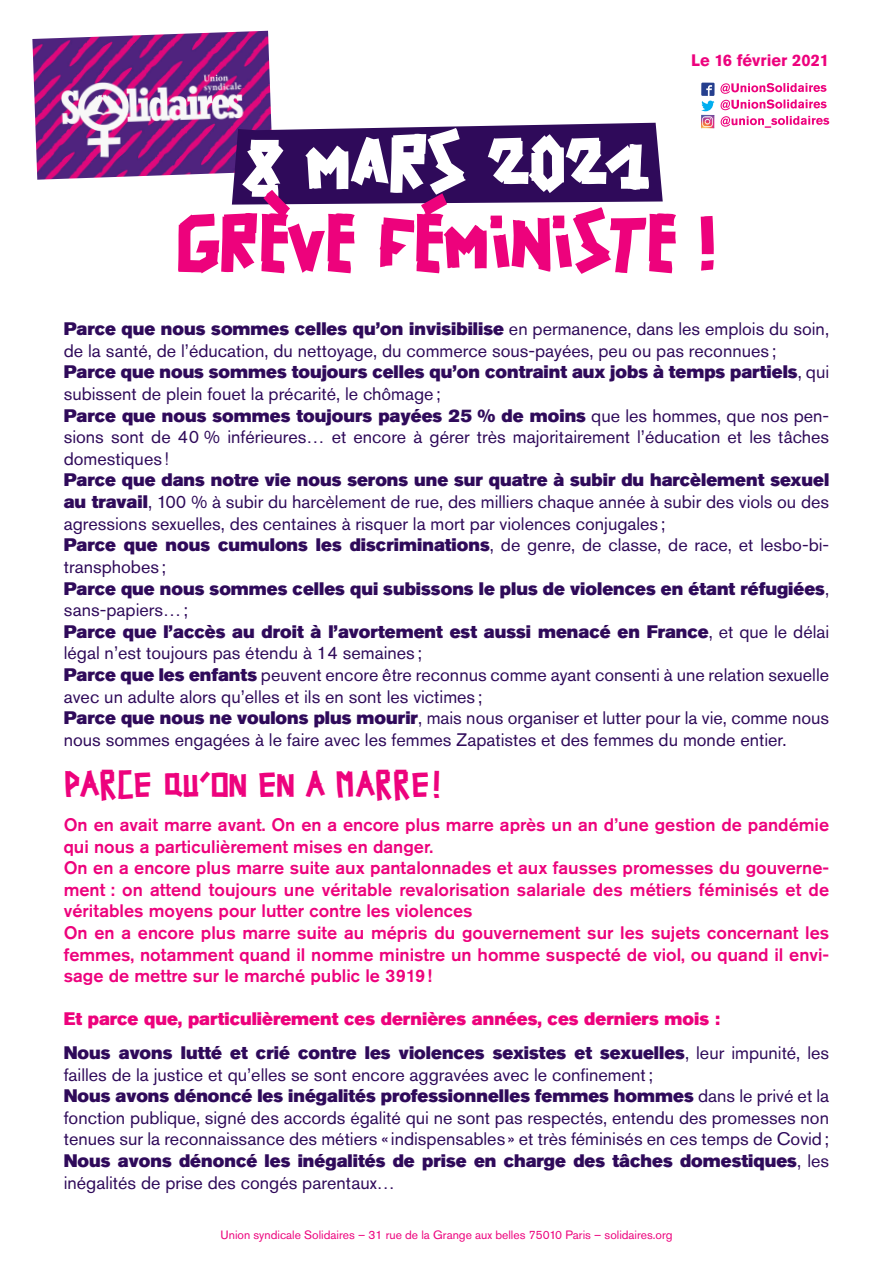
<style>
.page{position:relative;width:893px;height:1263px;background:#fff}
.page>*{position:absolute;margin:0;border:0;box-sizing:border-box;transform-origin:0 0}
.t1{font:66px "Solidaire Action";color:#ed027c}
.t2{font:66px "Solidaire Action";color:#fff}
.texte_normal{font:33px "Solidaire Manif";color:#ed027d}
.texte_normal-2{font:18px/21.6px "Akzidenz Grotesk Std";color:#2f0a5a}
.texte_normal-3{font:500 18px/21.6px "Akzidenz Grotesk Std";color:#ed027c;text-align:justify}
.texte_normal-4{font:18px/21.6px "Akzidenz Grotesk Std Super";color:#2f0a5a}
.texte_normal-5{font:18px "Akzidenz Grotesk Std Super";color:#ed027c}
.texte_rose{font:700 16.5px "Akzidenz Grotesk Std";color:#ed027d}
.t3{font:12px "Akzidenz Grotesk Std";color:#ed027d}
.s1{font-family:"Akzidenz Grotesk Std Super"}
.s2{font-family:"Akzidenz Grotesk Std"}
</style>
<div class="page">
<img style="left:32px;top:31px;width:240px;height:149px">
<svg style="left:232px;top:123px;width:431px;height:82px;background:#3e1b65"></svg>
<svg style="left:701px;top:83px;width:128px;height:45px"></svg>
<p class="texte_rose" style="left:691px;top:51px;width:140px">Le 16 février 2021</p>
<p class="t2" style="left:243px;top:111px;width:408px">8 MARS 2021</p>
<p class="t1" style="left:177px;top:190px;width:540px">GRÈVE FÉMINISTE !</p>
<p class="texte_normal-2" style="left:64px;top:318px;width:767px"><span class="s1">Parce que nous sommes celles qu’on invisibilise</span> en permanence, dans les emplois du soin, de la santé, de l’éducation, du nettoyage, du commerce sous-payées, peu ou pas reconnues ;</p>
<p class="texte_normal-4" style="left:64px;top:361px;width:767px">Parce que nous sommes toujours celles qu’on contraint aux jobs à temps partiels<span class="s2">, qui subissent de plein fouet la précarité, le chômage;</span></p>
<p class="texte_normal-2" style="left:64px;top:404px;width:767px;text-align:justify"><span class="s1">Parce que nous sommes toujours payées 25 % de moins</span> que les hommes, que nos pen&shy;sions sont de 40 % inférieures… et encore à gérer très majoritairement l’éducation et les tâches domestiques !</p>
<p class="texte_normal-2" style="left:64px;top:469px;width:767px;text-align:justify"><span class="s1">Parce que dans notre vie nous serons une sur quatre à subir du harcèlement sexuel au travail</span>, 100 % à subir du harcèlement de rue, des milliers chaque année à subir des viols ou des agressions sexuelles, des centaines à risquer la mort par violences conjugales ;</p>
<p class="texte_normal-2" style="left:64px;top:534px;width:767px"><span class="s1">Parce que nous cumulons les discriminations</span>, de genre, de classe, de race, et lesbo-bi&shy;transphobes ;</p>
<p class="texte_normal-4" style="left:64px;top:577px;width:767px">Parce que nous sommes celles qui subissons le plus de violences en étant réfugiées<span class="s2">, sans-papiers…;</span></p>
<p class="texte_normal-4" style="left:64px;top:621px;width:767px">Parce que l’accès au droit à l’avortement est aussi menacé en France<span class="s2">, et que le délai légal n’est toujours pas étendu à 14 semaines ;</span></p>
<p class="texte_normal-2" style="left:64px;top:664px;width:767px"><span class="s1">Parce que les enfants</span> peuvent encore être reconnus comme ayant consenti à une relation sexuelle avec un adulte alors qu’elles et ils en sont les victimes ;</p>
<p class="texte_normal-2" style="left:64px;top:707px;width:767px"><span class="s1">Parce que nous ne voulons plus mourir</span>, mais nous organiser et lutter pour la vie, comme nous nous sommes engagées à le faire avec les femmes Zapatistes et des femmes du monde entier.</p>
<p class="texte_normal" style="left:64px;top:763px;width:378px">PARCE QU’ON EN A MARRE!</p>
<p class="texte_normal-3" style="left:64px;top:813px;width:767px">On en avait marre avant. On en a encore plus marre après un an d’une gestion de pandémie qui nous a particulièrement mises en danger.</p>
<p class="texte_normal-3" style="left:64px;top:857px;width:767px">On en a encore plus marre suite aux pantalonnades et aux fausses promesses du gouverne&shy;ment : on attend toujours une véritable revalorisation salariale des métiers féminisés et de véritables moyens pour lutter contre les violences</p>
<p class="texte_normal-3" style="left:64px;top:921px;width:767px">On en a encore plus marre suite au mépris du gouvernement sur les sujets concernant les femmes, notamment quand il nomme ministre un homme suspecté de viol, ou quand il envi&shy;sage de mettre sur le marché public le 3919!</p>
<p class="texte_normal-5" style="left:64px;top:1008px;width:658px">Et parce que, particulièrement ces dernières années, ces derniers mois :</p>
<p class="texte_normal-2" style="left:64px;top:1042px;width:767px"><span class="s1">Nous avons lutté et crié contre les violences sexistes et sexuelles</span>, leur impunité, les failles de la justice et qu’elles se sont encore aggravées avec le confinement;</p>
<p class="texte_normal-2" style="left:64px;top:1085px;width:767px;text-align:justify"><span class="s1">Nous avons dénoncé les inégalités professionnelles femmes hommes</span> dans le privé et la fonction publique, signé des accords égalité qui ne sont pas respectés, entendu des promesses non tenues sur la reconnaissance des métiers «indispensables » et très féminisés en ces temps de Covid;</p>
<p class="texte_normal-4" style="left:64px;top:1150px;width:767px">Nous avons dénoncé les inégalités de prise en charge des tâches domestiques<span class="s2">, les inégalités de prise des congés parentaux…</span></p>
<p class="t3" style="left:220px;top:1228px;width:454px">Union syndicale Solidaires – 31 rue de la Grange aux belles 75010 Paris – solidaires.org</p>
</div>
